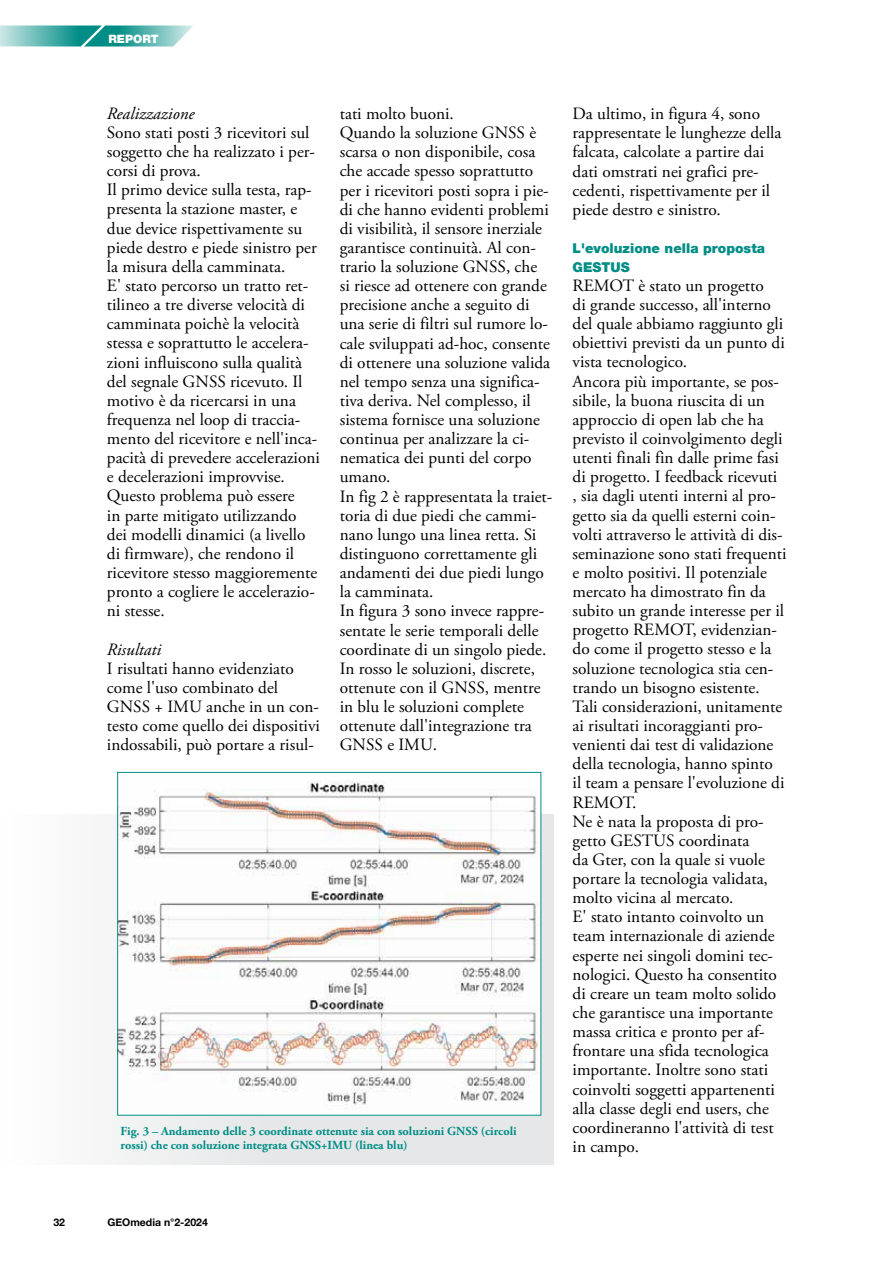
<style>
.page{position:relative;width:893px;height:1263px;background:#fff}
.page>*{position:absolute;margin:0;border:0;box-sizing:border-box;transform-origin:0 0}
.t1{font:17.25px/19.2px "Adobe Garamond Pro";color:#000}
.t2{font:italic 17.25px "Adobe Garamond Pro";color:#000}
.t3{font:900 13.5px/19.2px "Helvetica Neue";color:#008d86}
.t4{font:700 12.3px/13.8px "Adobe Garamond Pro";color:#008d86}
.t5{font:900 11.55px "Helvetica Neue";color:#fff}
.t6{font:700 10.5px "Helvetica Neue";color:#000}
</style>
<div class="page">
<svg style="left:0;top:26px;width:193px;height:21px;background:#5fb7b3"></svg>
<div style="left:1px;top:814px;width:552px;height:350px;background:linear-gradient(to right,#f9f8f9,#dfe1e2)"></div>
<img style="left:119px;top:781px;width:420px;height:332px">
<div style="left:117px;top:772px;width:424px;height:343px;border:1px solid #008d86"></div>
<p class="t5" style="left:108px;top:32px;width:52px">REPORT</p>
<p class="t2" style="left:107px;top:103px;width:89px">Realizzazione</p>
<p class="t1" style="left:107px;top:123px;width:214px">Sono stati posti 3 ricevitori sul soggetto che ha realizzato i per&shy;corsi di prova.<br>Il primo device sulla testa, rap&shy;presenta la stazione master, e due device rispettivamente su piede destro e piede sinistro per la misura della camminata.<br>E' stato percorso un tratto ret&shy;tilineo a tre diverse velocità di camminata poichè la velocità stessa e soprattutto le accelera&shy;zioni influiscono sulla qualità del segnale GNSS ricevuto. Il motivo è da ricercarsi in una frequenza nel loop di traccia&shy;mento del ricevitore e nell'inca&shy;pacità di prevedere accelerazioni e decelerazioni improvvise.<br>Questo problema può essere<br>in parte mitigato utilizzando dei modelli dinamici (a livello di firmware), che rendono il ricevitore stesso maggioremente pronto a cogliere le accelerazio&shy;ni stesse.</p>
<p class="t2" style="left:107px;top:639px;width:56px">Risultati</p>
<p class="t1" style="left:107px;top:659px;width:215px">I risultati hanno evidenziato come l'uso combinato del<br>GNSS + IMU anche in un con&shy;testo come quello dei dispositivi indossabili, può portare a risul-</p>
<p class="t1" style="left:340px;top:105px;width:214px">tati molto buoni.<br>Quando la soluzione GNSS è scarsa o non disponibile, cosa che accade spesso soprattutto per i ricevitori posti sopra i pie&shy;di che hanno evidenti problemi di visibilità, il sensore inerziale garantisce continuità. Al con&shy;trario la soluzione GNSS, che<br>si riesce ad ottenere con grande precisione anche a seguito di una serie di filtri sul rumore lo&shy;cale sviluppati ad-hoc, consente di ottenere una soluzione valida nel tempo senza una significa&shy;tiva deriva. Nel complesso, il sistema fornisce una soluzione continua per analizzare la ci&shy;nematica dei punti del corpo umano.<br>In fig 2 è rappresentata la traiet&shy;toria di due piedi che cammi&shy;nano lungo una linea retta. Si distinguono correttamente gli andamenti dei due piedi lungo la camminata.<br>In figura 3 sono invece rappre&shy;sentate le serie temporali delle coordinate di un singolo piede.<br>In rosso le soluzioni, discrete, ottenute con il GNSS, mentre in blu le soluzioni complete ottenute dall'integrazione tra<br>GNSS e IMU.</p>
<p class="t1" style="left:573px;top:105px;width:211px">Da ultimo, in figura 4, sono rappresentate le lunghezze della falcata, calcolate a partire dai dati omstrati nei grafici pre&shy;cedenti, rispettivamente per il piede destro e sinistro.</p>
<p class="t3" style="left:573px;top:238px;width:194px">L'evoluzione nella proposta<br>GESTUS</p>
<p class="t1" style="left:573px;top:276px;width:215px">REMOT è stato un progetto<br>di grande successo, all'interno del quale abbiamo raggiunto gli obiettivi previsti da un punto di vista tecnologico.<br>Ancora più importante, se pos&shy;sibile, la buona riuscita di un approccio di open lab che ha previsto il coinvolgimento degli utenti finali fin dalle prime fasi di progetto. I feedback ricevuti<br>, sia dagli utenti interni al pro&shy;getto sia da quelli esterni coin&shy;volti attraverso le attività di dis&shy;seminazione sono stati frequenti e molto positivi. Il potenziale mercato ha dimostrato fin da subito un grande interesse per il progetto REMOT, evidenzian&shy;do come il progetto stesso e la soluzione tecnologica stia cen&shy;trando un bisogno esistente.<br>Tali considerazioni, unitamente ai risultati incoraggianti pro&shy;venienti dai test di validazione della tecnologia, hanno spinto<br>il team a pensare l'evoluzione di<br>REMOT.<br>Ne è nata la proposta di pro&shy;getto GESTUS coordinata<br>da Gter, con la quale si vuole portare la tecnologia validata, molto vicina al mercato.<br>E' stato intanto coinvolto un team internazionale di aziende esperte nei singoli domini tec&shy;nologici. Questo ha consentito di creare un team molto solido che garantisce una importante massa critica e pronto per af&shy;frontare una sfida tecnologica importante. Inoltre sono stati coinvolti soggetti appartenenti alla classe degli end users, che coordineranno l'attività di test in campo.</p>
<p class="t4" style="left:120px;top:1124px;width:398px">Fig. 3 – Andamento delle 3 coordinate ottenute sia con soluzioni GNSS (circoli rossi) che con soluzione integrata GNSS+IMU (linea blu)</p>
<p class="t6" style="left:53px;top:1214px;width:13px">32</p>
<p class="t6" style="left:107px;top:1214px;width:102px">GEOmedia n°2-2024</p>
</div>
